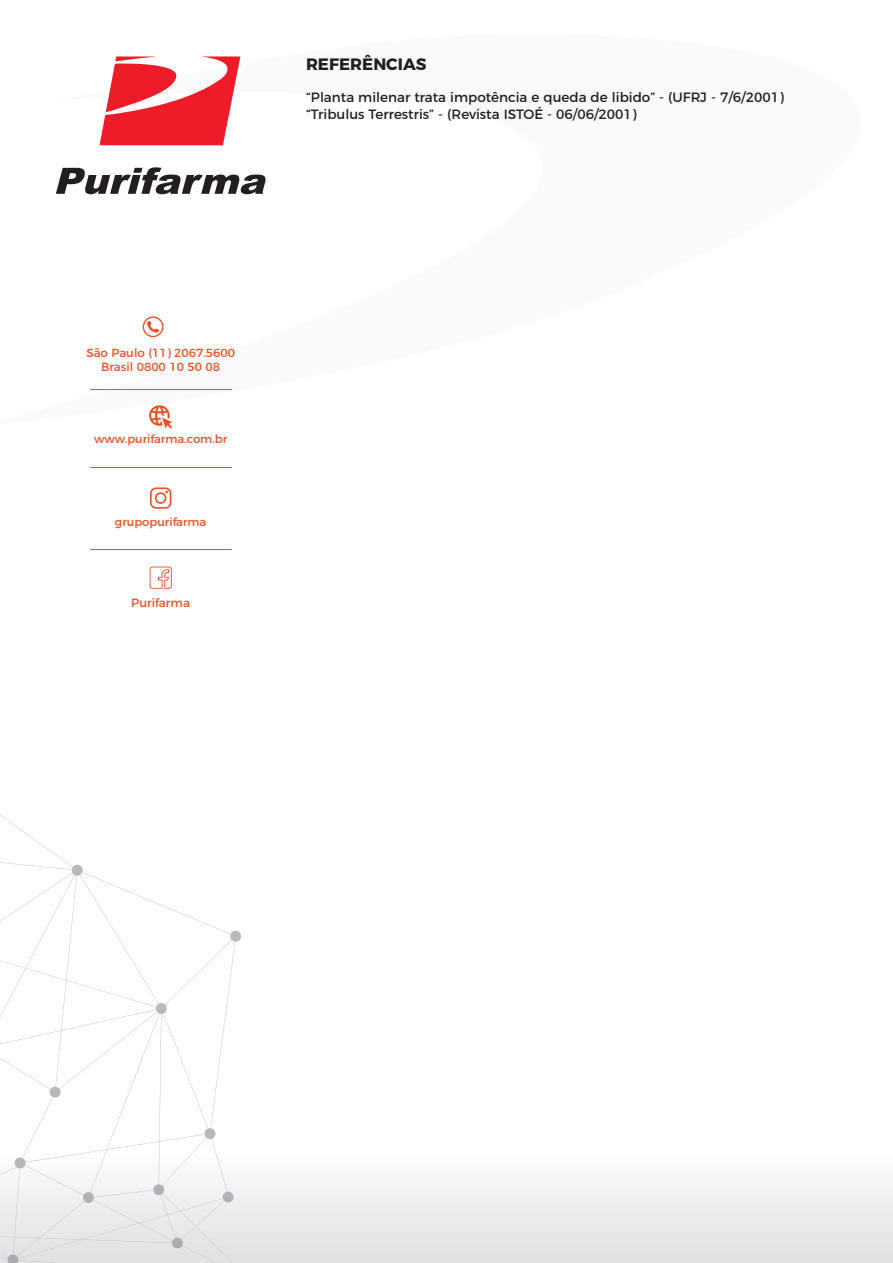
<style>
.page{position:relative;width:893px;height:1263px;background:#fff}
.page>*{position:absolute;margin:0;border:0;box-sizing:border-box;transform-origin:0 0}
.t1{font:700 16.5px "Montserrat";color:#231f20}
.t2{font:13.5px/16.2px "Montserrat";color:#231f20}
.t3{font:12px "Montserrat";color:#ef4f23}
.t4{font:11.85px/14.4px "Montserrat";color:#ef4f23;text-align:center}
.t5{font:11.55px "Montserrat";color:#ef4f23}
</style>
<div class="page">
<img style="left:18px;top:1198px;width:144px;height:60px">
<div style="left:93px;top:1200px;width:69px;height:41px;background:#e9eaeb"></div>
<div style="left:25px;top:1168px;width:59px;height:27px;background:#f4f5f5"></div>
<img style="left:90px;top:1168px;width:16px;height:24px">
<img style="left:215px;top:1168px;width:13px;height:24px">
<img style="left:162px;top:1168px;width:32px;height:18px">
<img style="left:160px;top:1195px;width:2px;height:43px">
<img style="left:162px;top:1193px;width:71px;height:70px">
<img style="left:159px;top:1168px;width:1px;height:16px">
<img style="left:13px;top:1175px;width:7px;height:79px">
<img style="left:0;top:1168px;width:26px;height:7px">
<svg style="left:83px;top:1192px;width:11px;height:11px"></svg>
<svg style="left:223px;top:1191px;width:11px;height:11px"></svg>
<svg style="left:0;top:1254px;width:18px;height:9px"></svg>
<svg style="left:0;top:815px;width:241px;height:353px"></svg>
<svg style="left:153px;top:1184px;width:11px;height:11px"></svg>
<svg style="left:172px;top:1237px;width:11px;height:11px"></svg>
<svg style="left:150px;top:487px;width:21px;height:22px"></svg>
<svg style="left:150px;top:567px;width:22px;height:22px"></svg>
<hr style="left:90px;top:389px;width:141px;height:1px;background:#ef4f23">
<hr style="left:90px;top:467px;width:141px;height:1px;background:#ef4f23">
<hr style="left:90px;top:549px;width:141px;height:1px;background:#ef4f23">
<svg style="left:100px;top:56px;width:140px;height:89px"></svg>
<svg style="left:56px;top:167px;width:210px;height:27px"></svg>
<svg style="left:143px;top:316px;width:20px;height:21px"></svg>
<svg style="left:149px;top:405px;width:23px;height:24px"></svg>
<p class="t1" style="left:306px;top:51px;width:122px">REFERÊNCIAS</p>
<p class="t2" style="left:306px;top:88px;width:479px">“Planta milenar trata impotência e queda de libido” - (UFRJ - 7/6/2001) “Tribulus Terrestris” - (Revista ISTOÉ - 06/06/2001)</p>
<p class="t4" style="left:86px;top:344px;width:150px">São Paulo (11) 2067.5600<br>Brasil 0800 10 50 08</p>
<p class="t5" style="left:94px;top:430px;width:135px">www.purifarma.com.br</p>
<p class="t5" style="left:115px;top:513px;width:93px">grupopurifarma</p>
<p class="t3" style="left:131px;top:593px;width:60px">Purifarma</p>
</div>
